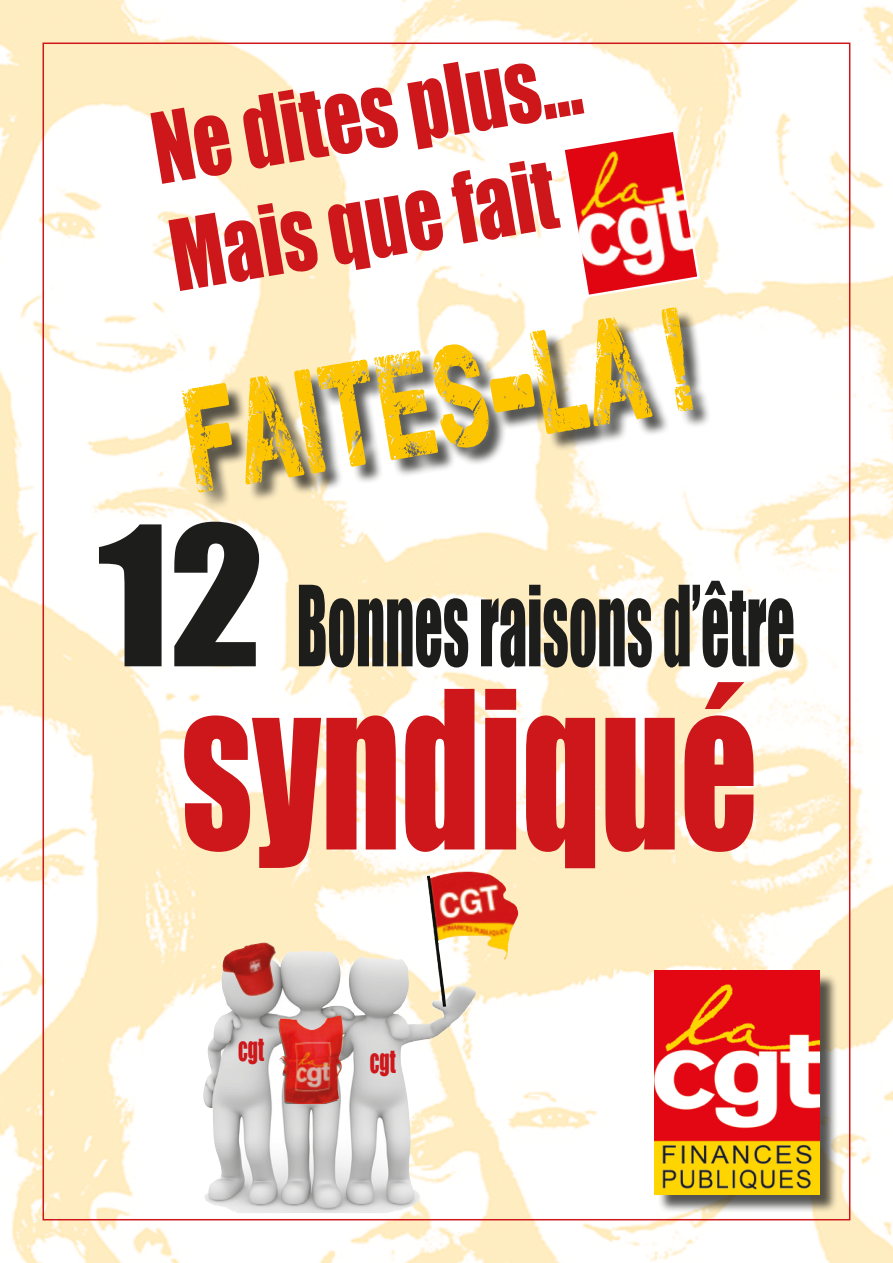
<style>
.page{position:relative;width:893px;height:1263px;background:#fff}
.page>*{position:absolute;margin:0;border:0;box-sizing:border-box;transform-origin:0 0}
.t1{font:203.1px "Impact";color:#cd171a;scale:.75 1}
.t2{font:118.5px "Plane Crash";color:#fdc400;scale:.6 1}
.t3{font:103.2px "Impact";color:#1d1d1b;scale:.54 1}
.t4{font:90.6px "Impact";color:#cd171a;scale:.82 1}
.Default{font:30.3px "Impact";color:#cd171a;scale:.65 1}
.s1{font-size:179.4px}
</style>
<div class="page">
<img style="left:0;top:0;width:893px;height:1263px">
<div style="left:185px;top:310px;width:526px;height:201px;background:#1d1d1b;opacity:.75"></div>
<svg style="left:561px;top:128px;width:140px;height:171px"></svg>
<img style="left:198px;top:951px;width:252px;height:262px">
<img style="left:427px;top:872px;width:91px;height:135px">
<img style="left:222px;top:942px;width:52px;height:55px">
<img style="left:275px;top:1015px;width:70px;height:89px">
<div style="left:657px;top:973px;width:181px;height:240px;background:#1d1d1b;opacity:.75"></div>
<img style="left:655px;top:970px;width:164px;height:224px">
<p class="t4" style="left:142px;top:78px;width:529px;rotate:-9deg">Ne dites plus...</p>
<p class="t4" style="left:160px;top:185px;width:476px;rotate:-9deg">Mais que fait</p>
<p class="t2" style="left:178px;top:388px;width:851px;rotate:-9deg">faites-la !</p>
<p class="t3" style="left:98px;top:546px;width:1292px"><span class="s1">12</span> Bonnes raisons d’être</p>
<p class="t1" style="left:181px;top:612px;width:771px">syndiqué</p>
<p class="Default" style="left:238px;top:1026px;width:41px">cgt</p>
<p class="Default" style="left:370px;top:1037px;width:41px">cgt</p>
</div>
